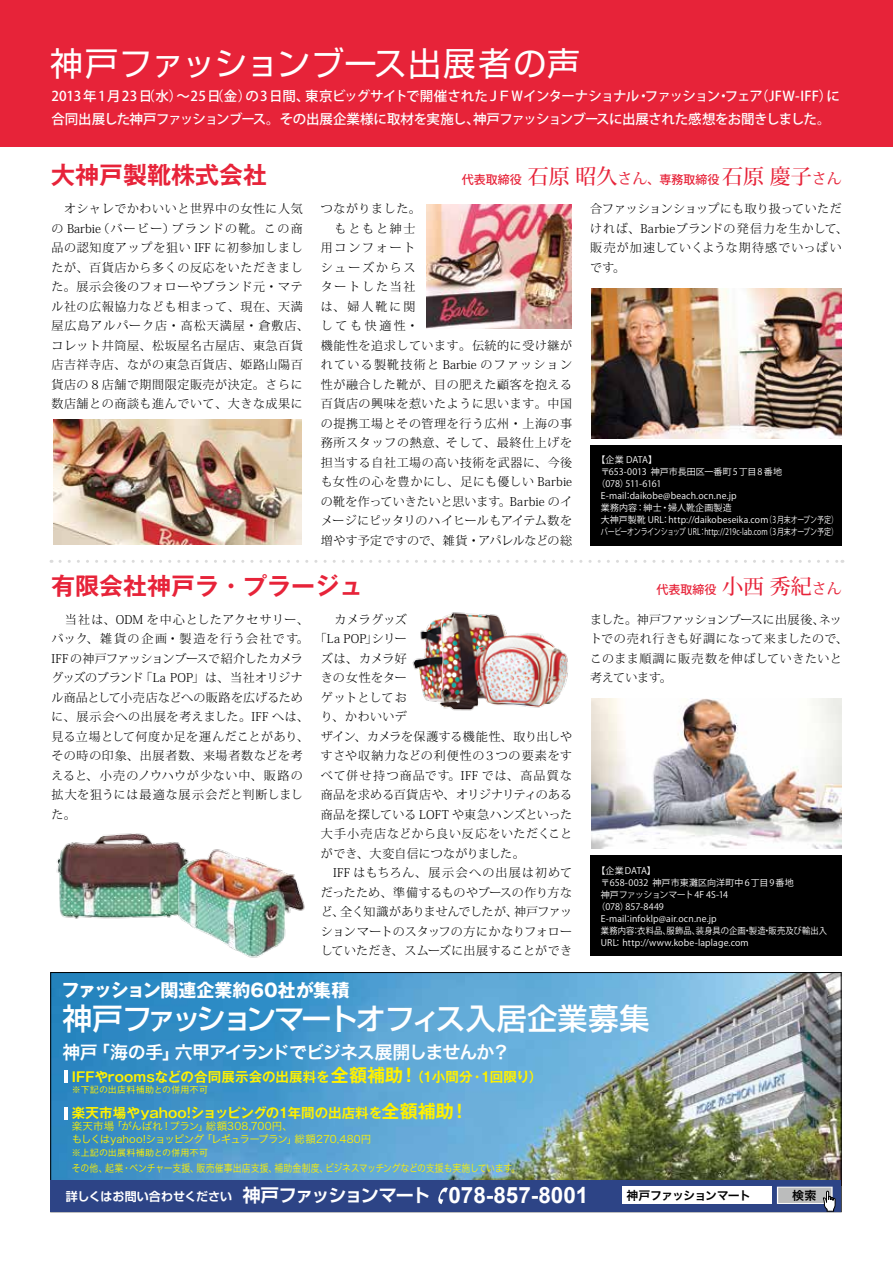
<style>
.page{position:relative;width:893px;height:1263px;background:#fff}
.page>*{position:absolute;margin:0;border:0;box-sizing:border-box;transform-origin:0 0}
.t1{font:33px "Shin Go Pro";letter-spacing:.03em;color:#fff}
.t2{font:500 30px "Shin Go Pro";letter-spacing:-.055em;color:#fff}
.t3{font:700 24px "Gothic MB101 Pro De";color:#e72339}
.t4{font:18px "Hira Kaku Pro W6";letter-spacing:-.06em;color:#fff}
.t5{font:700 18px "Gothic MB101 Pro";letter-spacing:-.01em;color:#fff}
.t6{font:500 13.5px/22.5px "Koz Go Pro";letter-spacing:-.035em;color:#fff}
.t7{font:700 13.5px "Gothic MB101 Pro De";color:#fff100}
.t8{font:300 12px/19.5px "Koz Min Pro";letter-spacing:.05em;color:#000}
.t9{font:300 12px/19.5px "Koz Min Pro";letter-spacing:.025em;color:#000}
.t10{font:300 12px "Koz Min Pro";letter-spacing:.015em;color:#000}
.t11{font:700 12px "Shin Go Pro De";color:#fff}
.t12{font:500 12px "Koz Go Pro";color:#e72339}
.t13{font:300 12px "Koz Min Pro";letter-spacing:.005em;color:#000}
.t14{font:300 12px "Koz Min Pro";letter-spacing:-.035em;color:#000}
.t15{font:300 12px "Koz Min Pro";letter-spacing:-.025em;color:#000}
.t16{font:300 12px "Koz Min Pro";letter-spacing:.085em;color:#000}
.t17{font:300 12px "Koz Min Pro";letter-spacing:.09em;color:#000}
.t18{font:300 12px "Koz Min Pro";letter-spacing:-.015em;color:#000}
.t19{font:300 12px "Koz Min Pro";letter-spacing:-.005em;color:#000}
.t20{font:300 12px "Koz Min Pro";letter-spacing:.07em;color:#000}
.t21{font:300 12px "Koz Min Pro";letter-spacing:.01em;color:#000}
.t22{font:12px "Hira Kaku Pro W6";letter-spacing:-.07em;color:#000}
.t23{font:10.5px/13.5px "Hira Kaku Pro W3";letter-spacing:-.015em;color:#fff100}
.t24{font:10.5px "Hira Kaku Pro W3";letter-spacing:-.015em;color:#fff100;scale:.85 1}
.t25{font:9px "Koz Go Pro";letter-spacing:.01em;color:#fff}
.t26{font:9px "Koz Go Pro";letter-spacing:-.03em;color:#fff;scale:.78 1}
.t27{font:500 9px "Gothic BBB Pro";letter-spacing:.015em;color:#fff100}
.t28{font:9px "Koz Go Pro";letter-spacing:.01em;color:#fff;scale:.92 1}
.t29{font:9px "Koz Go Pro";letter-spacing:-.055em;color:#fff}
.t30{font:9px "Koz Go Pro";letter-spacing:-.035em;color:#fff}
.s1{font-family:"Koz Min Pro";font-size:21px}
.s2{font-family:"Koz Min Pro";font-size:15px}
.s3{font-size:18px}
.s4{font-family:"Hira Kaku Pro W3";font-weight:400}
.s5{font-family:"Arial";font-size:22.5px}
</style>
<div class="page">
<div style="left:0;top:0;width:893px;height:147px;background:#e72339"></div>
<img style="left:52px;top:974px;width:788px;height:206px">
<div style="left:51px;top:1180px;width:790px;height:32px;background:#2d4486"></div>
<svg style="left:438px;top:1187px;width:10px;height:17px"></svg>
<div style="left:622px;top:1187px;width:150px;height:17px;background:#fff"></div>
<svg style="left:777px;top:1187px;width:59px;height:25px"></svg>
<hr style="left:64px;top:1070px;width:4px;height:13px;background:#fff">
<hr style="left:64px;top:1107px;width:4px;height:12px;background:#fff">
<div style="left:590px;top:445px;width:252px;height:101px;background:#000"></div>
<div style="left:590px;top:855px;width:252px;height:101px;background:#000"></div>
<img style="left:591px;top:288px;width:251px;height:150px">
<img style="left:591px;top:699px;width:251px;height:149px">
<img style="left:53px;top:420px;width:248px;height:125px">
<img style="left:412px;top:612px;width:156px;height:99px">
<img style="left:426px;top:204px;width:146px;height:125px">
<svg style="left:60px;top:560px;width:783px;height:3px"></svg>
<img style="left:56px;top:833px;width:123px;height:86px">
<img style="left:174px;top:843px;width:131px;height:115px">
<h1 class="t1" style="left:50px;top:36px;width:531px">神戸ファッションブース出展者の声</h1>
<p class="t6" style="left:51px;top:86px;width:790px">2013 年1月23日（水）〜25日（金）の3日間、東京ビッグサイトで開催されたＪＦＷインターナショナル・ファッション・フェア（JFW-IFF）に合同出展した神戸ファッションブース。その出展企業様に取材を実施し、神戸ファッションブースに出展された感想をお聞きしました。</p>
<h3 class="t3" style="left:51px;top:155px;width:217px">大神戸製靴株式会社</h3>
<p class="t12" style="left:462px;top:172px;width:382px">代表取締役 <span class="s1">石原 昭久</span><span class="s2">さん</span>、専務取締役 <span class="s1">石原 慶子</span><span class="s2">さん</span></p>
<p class="t8" style="left:51px;top:199px;width:259px">　オシャレでかわいいと世界中の女性に人気の Barbie（バービー）ブランドの靴。この商品の認知度アップを狙い IFF に初参加しましたが、百貨店から多くの反応をいただきました。展示会後のフォローやブランド元・マテル社の広報協力なども相まって、現在、天満屋広島アルパーク店・高松天満屋・倉敷店、コレット井筒屋、松坂屋名古屋店、東急百貨店吉祥寺店、ながの東急百貨店、姫路山陽百貨店の８店舗で期間限定販売が決定。さらに数店舗との商談も進んでいて、大きな成果に</p>
<p class="t8" style="left:321px;top:199px;width:253px">つながりました。<br>　もともと紳士<br>用コンフォート<br>シューズからス<br>タートした当社<br>は、婦人靴に関<br>しても快適性・<br>機能性を追求しています。伝統的に受け継がれている製靴技術と Barbie のファッション性が融合した靴が、目の肥えた顧客を抱える百貨店の興味を惹いたように思います。中国の提携工場とその管理を行う広州・上海の事務所スタッフの熱意、そして、最終仕上げを担当する自社工場の高い技術を武器に、今後も女性の心を豊かにし、足にも優しい Barbieの靴を作っていきたいと思います。Barbie のイメージにピッタリのハイヒールもアイテム数を増やす予定ですので、雑貨・アパレルなどの総</p>
<p class="t9" style="left:590px;top:199px;width:259px">合ファッションショップにも取り扱っていただければ、Barbieブランドの発信力を生かして、販売が加速していくような期待感でいっぱいです。</p>
<p class="t25" style="left:596px;top:453px;width:62px">【企業 DATA】</p>
<p class="t25" style="left:601px;top:465px;width:183px">〒653-0013 神戸市長田区一番町 5 丁目8 番地</p>
<p class="t30" style="left:596px;top:477px;width:66px">（078）511-6161</p>
<p class="t25" style="left:601px;top:489px;width:137px">E-mail：daikobe@beach.ocn.ne.jp</p>
<p class="t25" style="left:601px;top:501px;width:132px">業務内容：紳士・婦人靴企画製造</p>
<p class="t25" style="left:601px;top:513px;width:239px">大神戸製靴 URL：http://daikobeseika.com（3月末オープン予定）</p>
<p class="t26" style="left:601px;top:525px;width:306px">バービーオンラインショップ URL：http://219c-lab.com（3 月末オープン予定）</p>
<h3 class="t3" style="left:51px;top:565px;width:313px">有限会社神戸ラ・プラージュ</h3>
<p class="t8" style="left:51px;top:609px;width:259px">　当社は、ODM を中心としたアクセサリー、バック、雑貨の企画・製造を行う会社です。<br>IFF の神戸ファッションブースで紹介したカメラグッズのブランド「La POP」は、当社オリジナル商品として小売店などへの販路を広げるために、展示会への出展を考えました。IFF へは、見る立場として何度か足を運んだことがあり、その時の印象、出展者数、来場者数などを考えると、小売のノウハウが少ない中、販路の拡大を狙うには最適な展示会だと判断しました。</p>
<p class="t8" style="left:321px;top:609px;width:88px">　カメラグッズ</p>
<p class="t8" style="left:315px;top:628px;width:94px">「La POP」シリー</p>
<p class="t8" style="left:321px;top:648px;width:88px">ズは、カメラ好</p>
<p class="t9" style="left:321px;top:667px;width:88px">きの女性をター</p>
<p class="t13" style="left:321px;top:689px;width:88px">ゲットとしてお</p>
<p class="t8" style="left:321px;top:706px;width:88px">り、かわいいデ</p>
<p class="t15" style="left:321px;top:728px;width:253px">ザイン、カメラを保護する機能性、取り出しや</p>
<p class="t20" style="left:321px;top:747px;width:253px">すさや収納力などの利便性の３つの要素をす</p>
<p class="t16" style="left:321px;top:767px;width:253px">べて併せ持つ商品です。IFF では、高品質な</p>
<p class="t10" style="left:321px;top:786px;width:253px">商品を求める百貨店や、オリジナリティのある</p>
<p class="t13" style="left:321px;top:806px;width:253px">商品を探している LOFT や東急ハンズといった</p>
<p class="t8" style="left:321px;top:823px;width:253px">大手小売店などから良い反応をいただくこと</p>
<p class="t21" style="left:321px;top:845px;width:205px">ができ、大変自信につながりました。</p>
<p class="t17" style="left:321px;top:864px;width:253px">　IFF はもちろん、展示会への出展は初めて</p>
<p class="t18" style="left:321px;top:884px;width:253px">だったため、準備するものやブースの作り方な</p>
<p class="t14" style="left:321px;top:903px;width:253px">ど、全く知識がありませんでしたが、神戸ファッ</p>
<p class="t19" style="left:321px;top:923px;width:253px">ションマートのスタッフの方にかなりフォロー</p>
<p class="t10" style="left:321px;top:942px;width:253px">していただき、スムーズに出展することができ</p>
<p class="t12" style="left:656px;top:582px;width:187px">代表取締役 <span class="s1">小西 秀紀</span><span class="s2">さん</span></p>
<p class="t9" style="left:590px;top:609px;width:259px">ました。神戸ファッションブースに出展後、ネットでの売れ行きも好調になって来ましたので、このまま順調に販売数を伸ばしていきたいと考えています。</p>
<p class="t25" style="left:596px;top:865px;width:61px">【企業 DATA】</p>
<p class="t25" style="left:601px;top:877px;width:194px">〒658-0032 神戸市東灘区向洋町中 6丁目9 番地</p>
<p class="t29" style="left:601px;top:889px;width:129px">神戸ファッションマート4F 4S-14</p>
<p class="t25" style="left:596px;top:901px;width:69px">（078）857-8449</p>
<p class="t25" style="left:601px;top:913px;width:117px">E-mail：infoklp@air.ocn.ne.jp</p>
<p class="t28" style="left:601px;top:925px;width:247px">業務内容：衣料品、服飾品、装身具の企画・製造・販売及び輸出入</p>
<p class="t25" style="left:601px;top:937px;width:149px">URL： http://www.kobe-laplage.com</p>
<h3 class="t5" style="left:62px;top:975px;width:289px">ファッション関連企業約60社が集積</h3>
<h2 class="t2" style="left:62px;top:994px;width:588px">神戸ファッションマートオフィス入居企業募集</h2>
<h3 class="t4" style="left:62px;top:1036px;width:449px">神戸「海の手」六甲アイランドでビジネス展開しませんか？</h3>
<p class="t7" style="left:72px;top:1066px;width:472px">IFFやroomsなどの合同展示会の出展料を<span class="s3">全額補助！</span>（1小間分・1回限り）</p>
<p class="t27" style="left:72px;top:1082px;width:138px">※下記の出店料補助との併用不可</p>
<p class="t7" style="left:72px;top:1102px;width:398px">楽天市場やyahoo!ショッピングの1年間の出店料を<span class="s3">全額補助！</span></p>
<p class="t23" style="left:72px;top:1118px;width:301px">楽天市場「がんばれ！プラン」総額308,700円、<br>もしくはyahoo!ショッピング「レギュラープラン」総額270,480円</p>
<p class="t27" style="left:72px;top:1145px;width:138px"><span class="s4">※</span>上記の出展料補助との併用不可</p>
<p class="t24" style="left:72px;top:1158px;width:529px">その他、起業・ベンチャー支援、販売催事出店支援、補助金制度、ビジネスマッチングなどの支援も実施しています。</p>
<p class="t11" style="left:66px;top:1187px;width:524px">詳しくはお問い合わせください <span class="s3">神戸ファッションマート</span> <span class="s5">078-857-8001</span></p>
<p class="t22" style="left:626px;top:1184px;width:126px">神戸ファッションマート</p>
<p class="t22" style="left:792px;top:1184px;width:26px">検索</p>
</div>
